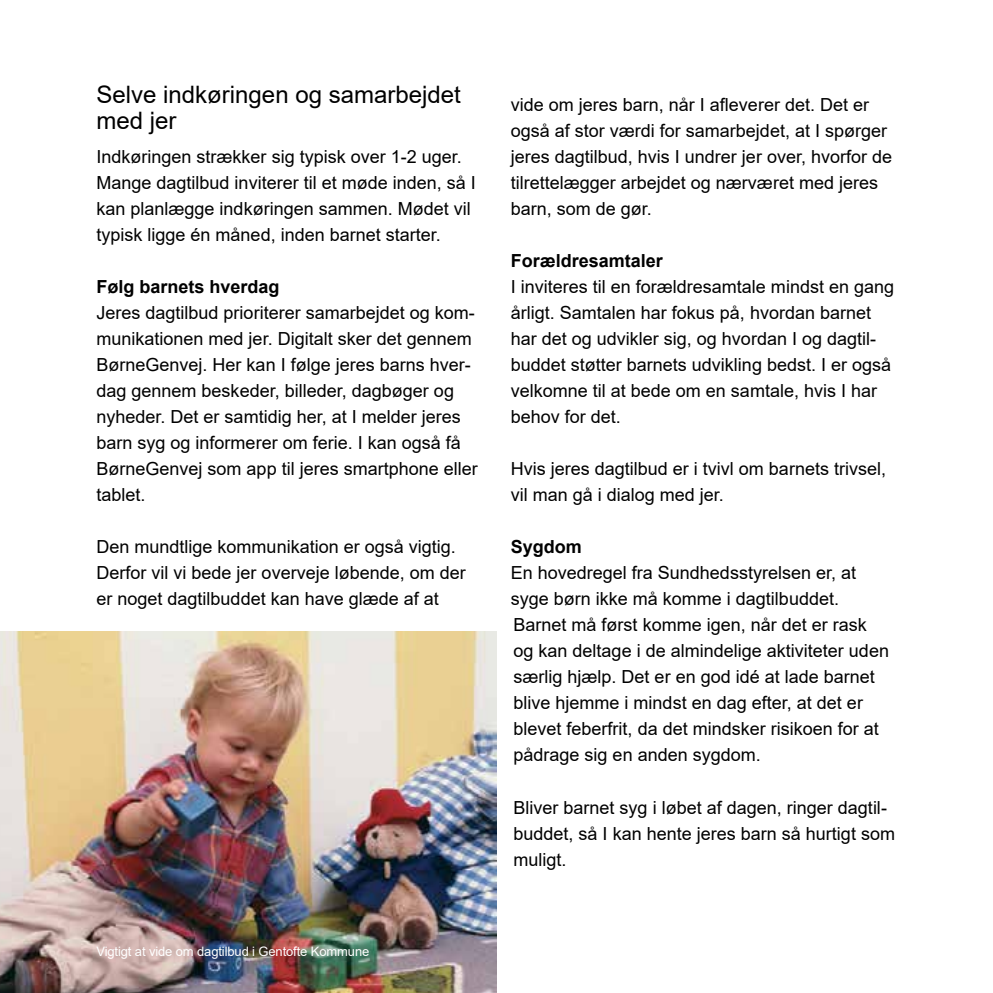
<style>
.page{position:relative;width:993px;height:993px;background:#fff}
.page>*{position:absolute;margin:0;border:0;box-sizing:border-box;transform-origin:0 0}
.t1{font:24px/26px "Arial";color:#000}
.t2{font:18px/26px "Arial";color:#000}
.t3{font:700 18px "Arial";color:#000}
.t4{font:13px "Arial";letter-spacing:-.01em;color:#fff}
</style>
<div class="page">
<img style="left:0;top:631px;width:496px;height:361px">
<h1 class="t1" style="left:96px;top:81px;width:366px">Selve indkøringen og samarbejdet med jer</h1>
<p class="t2" style="left:96px;top:144px;width:381px">Indkøringen strækker sig typisk over 1-2 uger.<br>Mange dagtilbud inviterer til et møde inden, så I kan planlægge indkøringen sammen. Mødet vil typisk ligge én måned, inden barnet starter.</p>
<p class="t3" style="left:96px;top:274px;width:185px">Følg barnets hverdag</p>
<p class="t2" style="left:96px;top:300px;width:383px">Jeres dagtilbud prioriterer samarbejdet og kom&shy;munikationen med jer. Digitalt sker det gennem BørneGenvej. Her kan I følge jeres barns hver&shy;dag gennem beskeder, billeder, dagbøger og nyheder. Det er samtidig her, at I melder jeres barn syg og informerer om ferie. I kan også få BørneGenvej som app til jeres smartphone eller tablet.</p>
<p class="t2" style="left:96px;top:534px;width:371px">Den mundtlige kommunikation er også vigtig.<br>Derfor vil vi bede jer overveje løbende, om der er noget dagtilbuddet kan have glæde af at</p>
<p class="t4" style="left:96px;top:941px;width:274px">Vigtigt at vide om dagtilbud i Gentofte Kommune</p>
<p class="t2" style="left:510px;top:92px;width:383px">vide om jeres barn, når I afleverer det. Det er også af stor værdi for samarbejdet, at I spørger jeres dagtilbud, hvis I undrer jer over, hvorfor de tilrettelægger arbejdet og nærværet med jeres barn, som de gør.</p>
<p class="t3" style="left:510px;top:248px;width:154px">Forældresamtaler</p>
<p class="t2" style="left:510px;top:273px;width:385px">I inviteres til en forældresamtale mindst en gang årligt. Samtalen har fokus på, hvordan barnet har det og udvikler sig, og hvordan I og dagtil&shy;buddet støtter barnets udvikling bedst. I er også velkomne til at bede om en samtale, hvis I har behov for det.</p>
<p class="t2" style="left:510px;top:455px;width:377px">Hvis jeres dagtilbud er i tvivl om barnets trivsel, vil man gå i dialog med jer.</p>
<p class="t3" style="left:510px;top:534px;width:73px">Sygdom</p>
<p class="t2" style="left:510px;top:559px;width:380px">En hovedregel fra Sundhedsstyrelsen er, at syge børn ikke må komme i dagtilbuddet.<br>Barnet må først komme igen, når det er rask<br>og kan deltage i de almindelige aktiviteter uden særlig hjælp. Det er en god idé at lade barnet blive hjemme i mindst en dag efter, at det er blevet feberfrit, da det mindsker risikoen for at pådrage sig en anden sygdom.</p>
<p class="t2" style="left:513px;top:793px;width:383px">Bliver barnet syg i løbet af dagen, ringer dagtil&shy;buddet, så I kan hente jeres barn så hurtigt som muligt.</p>
</div>
